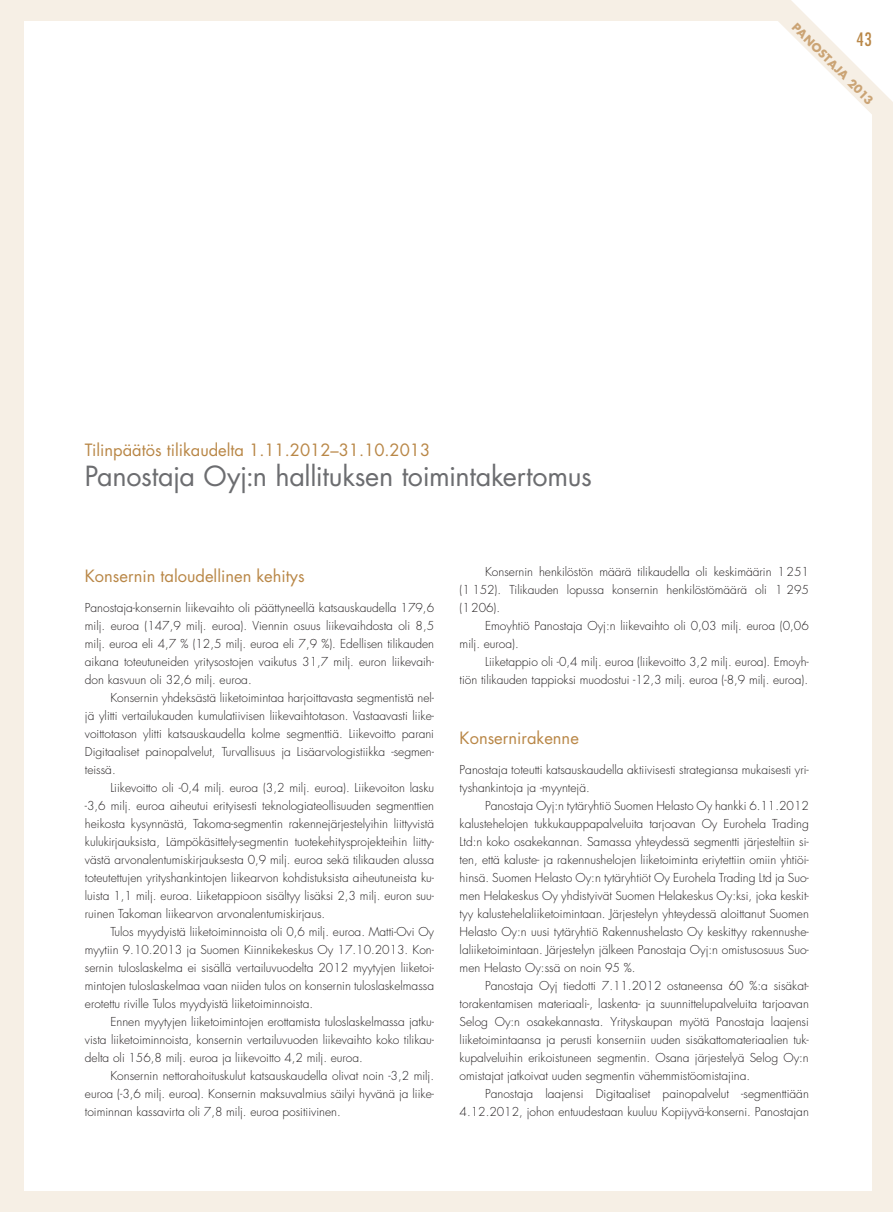
<style>
.page{position:relative;width:893px;height:1212px;background:#f6efe5}
.page>*{position:absolute;margin:0;border:0;box-sizing:border-box;transform-origin:0 0}
.t1{font:27px "Futura Std";letter-spacing:-.015em;color:#6c6d70}
.t2{font:condensed 18px "Futura Std";color:#b98747}
.t3{font:16.5px "Futura Std";color:#b98747}
.t4{font:300 12px/18px "Futura Std";color:#231f20;text-align:justify}
.t5{font:700 11.25px "Futura Std";color:#cba475}
</style>
<div class="page">
<div style="left:24px;top:21px;width:848px;height:1170px;background:#fff"></div>
<svg style="left:778px;top:0;width:115px;height:114px"></svg>
<h3 class="t3" style="left:85px;top:439px;width:347px">Tilinpäätös tilikaudelta 1.11.2012–31.10.2013</h3>
<h1 class="t1" style="left:85px;top:459px;width:508px">Panostaja Oyj:n hallituksen toimintakertomus</h1>
<p class="t5" style="left:799px;top:20px;width:111px;rotate:45deg">PANOSTAJA 2013</p>
<h2 class="t2" style="left:856px;top:28px;width:17px">43</h2>
<h3 class="t3" style="left:85px;top:565px;width:221px">Konsernin taloudellinen kehitys</h3>
<p class="t4" style="left:85px;top:599px;width:351px">Panostaja-konsernin liikevaihto oli päättyneellä katsauskaudella 179,6 milj. euroa (147,9 milj. euroa). Viennin osuus liikevaihdosta oli 8,5 milj. euroa eli 4,7 % (12,5 milj. euroa eli 7,9 %). Edellisen tilikauden aikana toteutuneiden yritysostojen vaikutus 31,7 milj. euron liikevaih&shy;don kasvuun oli 32,6 milj. euroa.</p>
<p class="t4" style="left:85px;top:689px;width:351px;text-indent:26px">Konsernin yhdeksästä liiketoimintaa harjoittavasta segmentistä nel&shy;jä ylitti vertailukauden kumulatiivisen liikevaihtotason. Vastaavasti liike&shy;voittotason ylitti katsauskaudella kolme segmenttiä. Liikevoitto parani Digitaaliset painopalvelut, Turvallisuus ja Lisäarvologistiikka -segmen&shy;teissä.</p>
<p class="t4" style="left:85px;top:779px;width:351px;text-indent:26px">Liikevoitto oli -0,4 milj. euroa (3,2 milj. euroa). Liikevoiton lasku -3,6 milj. euroa aiheutui erityisesti teknologiateollisuuden segmenttien heikosta kysynnästä, Takoma-segmentin rakennejärjestelyihin liittyvistä kulukirjauksista, Lämpökäsittely-segmentin tuotekehitysprojekteihin liitty&shy;västä arvonalentumiskirjauksesta 0,9 milj. euroa sekä tilikauden alussa toteutettujen yrityshankintojen liikearvon kohdistuksista aiheutuneista ku&shy;luista 1,1 milj. euroa. Liiketappioon sisältyy lisäksi 2,3 milj. euron suu&shy;ruinen Takoman liikearvon arvonalentumiskirjaus.</p>
<p class="t4" style="left:85px;top:923px;width:351px;text-indent:26px">Tulos myydyistä liiketoiminnoista oli 0,6 milj. euroa. Matti-Ovi Oy myytiin 9.10.2013 ja Suomen Kiinnikekeskus Oy 17.10.2013. Kon&shy;sernin tuloslaskelma ei sisällä vertailuvuodelta 2012 myytyjen liiketoi&shy;mintojen tuloslaskelmaa vaan niiden tulos on konsernin tuloslaskelmassa erotettu riville Tulos myydyistä liiketoiminnoista.</p>
<p class="t4" style="left:85px;top:1013px;width:351px;text-indent:26px">Ennen myytyjen liiketoimintojen erottamista tuloslaskelmassa jatku&shy;vista liiketoiminnoista, konsernin vertailuvuoden liikevaihto koko tilikau&shy;delta oli 156,8 milj. euroa ja liikevoitto 4,2 milj. euroa.</p>
<p class="t4" style="left:85px;top:1067px;width:351px;text-indent:26px">Konsernin nettorahoituskulut katsauskaudella olivat noin -3,2 milj. euroa (-3,6 milj. euroa). Konsernin maksuvalmius säilyi hyvänä ja liike&shy;toiminnan kassavirta oli 7,8 milj. euroa positiivinen.</p>
<p class="t4" style="left:460px;top:563px;width:351px;text-indent:26px">Konsernin henkilöstön määrä tilikaudella oli keskimäärin 1 251 (1 152). Tilikauden lopussa konsernin henkilöstömäärä oli 1 295 (1 206).</p>
<p class="t4" style="left:460px;top:617px;width:351px;text-indent:26px">Emoyhtiö Panostaja Oyj:n liikevaihto oli 0,03 milj. euroa (0,06 milj. euroa).</p>
<p class="t4" style="left:460px;top:653px;width:351px;text-align:right">Liiketappio oli -0,4 milj. euroa (liikevoitto 3,2 milj. euroa). Emoyh-<br>tiön tilikauden tappioksi muodostui -12,3 milj. euroa (-8,9 milj. euroa).</p>
<h3 class="t3" style="left:460px;top:727px;width:121px">Konsernirakenne</h3>
<p class="t4" style="left:460px;top:761px;width:351px">Panostaja toteutti katsauskaudella aktiivisesti strategiansa mukaisesti yri&shy;tyshankintoja ja -myyntejä.</p>
<p class="t4" style="left:460px;top:797px;width:351px;text-indent:26px">Panostaja Oyj:n tytäryhtiö Suomen Helasto Oy hankki 6.11.2012 kalustehelojen tukkukauppapalveluita tarjoavan Oy Eurohela Trading Ltd:n koko osakekannan. Samassa yhteydessä segmentti järjesteltiin si&shy;ten, että kaluste- ja rakennushelojen liiketoiminta eriytettiin omiin yhtiöi&shy;hinsä. Suomen Helasto Oy:n tytäryhtiöt Oy Eurohela Trading Ltd ja Suo&shy;men Helakeskus Oy yhdistyivät Suomen Helakeskus Oy:ksi, joka keskit&shy;tyy kalustehelaliiketoimintaan. Järjestelyn yhteydessä aloittanut Suomen Helasto Oy:n uusi tytäryhtiö Rakennushelasto Oy keskittyy rakennushe&shy;laliiketoimintaan. Järjestelyn jälkeen Panostaja Oyj:n omistusosuus Suo&shy;men Helasto Oy:ssä on noin 95 %.</p>
<p class="t4" style="left:460px;top:977px;width:351px;text-indent:26px">Panostaja Oyj tiedotti 7.11.2012 ostaneensa 60 %:a sisäkat&shy;torakentamisen materiaali-, laskenta- ja suunnittelupalveluita tarjoavan Selog Oy:n osakekannasta. Yrityskaupan myötä Panostaja laajensi liiketoimintaansa ja perusti konserniin uuden sisäkattomateriaalien tuk&shy;kupalveluihin erikoistuneen segmentin. Osana järjestelyä Selog Oy:n omistajat jatkoivat uuden segmentin vähemmistöomistajina.</p>
<p class="t4" style="left:460px;top:1085px;width:351px;text-align:right">Panostaja laajensi Digitaaliset painopalvelut -segmenttiään<br>4.12.2012, johon entuudestaan kuuluu Kopijyvä-konserni. Panostajan</p>
</div>
